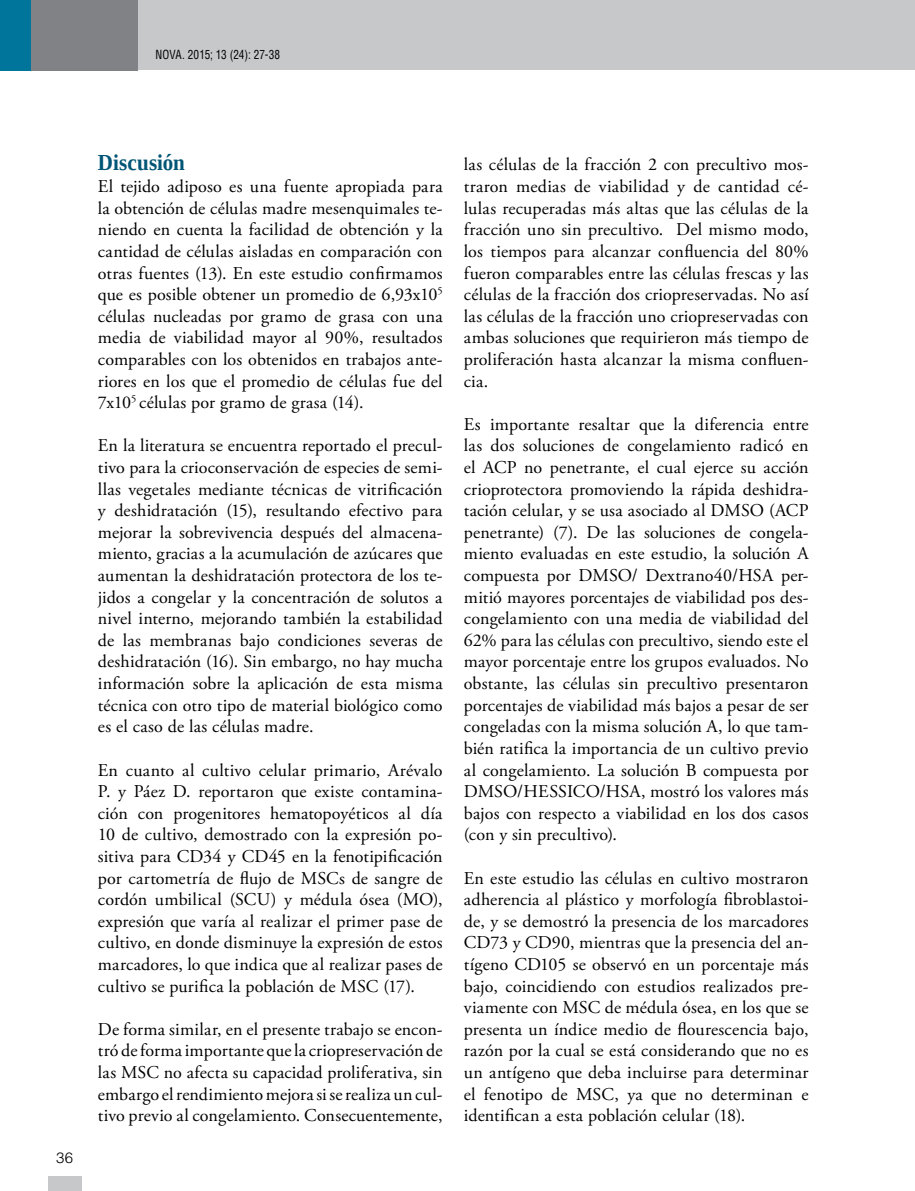
<style>
.page{position:relative;width:915px;height:1191px;background:#fff}
.page>*{position:absolute;margin:0;border:0;box-sizing:border-box;transform-origin:0 0}
.t1{font:700 22.95px "Liberation Serif";letter-spacing:.005em;color:#005576;scale:.92 1}
.t2{font:18px/21.6px "Adobe Garamond Pro";letter-spacing:.01em;color:#000;text-align:justify}
.t3{font:300 15px "Helvetica LT Std";color:#000}
.t4{font:condensed 12.3px "Helvetica LT Std";letter-spacing:.015em;color:#000;scale:.92 1}
</style>
<div class="page">
<hr style="left:914px;top:0;width:1px;height:70px;background:#c7c8ca">
<div style="left:0;top:0;width:914px;height:70px;background:#c7c8ca"></div>
<div style="left:25px;top:0;width:113px;height:71px;background:#808285"></div>
<div style="left:0;top:0;width:31px;height:71px;background:#00759b"></div>
<div style="left:48px;top:1175px;width:33px;height:16px;background:#c7c8ca"></div>
<p class="t4" style="left:155px;top:47px;width:137px">NOVA. 2015; 13 (24): 27-38</p>
<p class="t3" style="left:56px;top:1148px;width:18px">36</p>
<p class="t1" style="left:98px;top:147px;width:96px">Discusión</p>
<p class="t2" style="left:98px;top:176px;width:346px">El tejido adiposo es una fuente apropiada para la obtención de células madre mesenquimales te&shy;niendo en cuenta la facilidad de obtención y la cantidad de células aisladas en comparación con otras fuentes (13). En este estudio confirmamos que es posible obtener un promedio de 6,93x10<sup>5 </sup>células nucleadas por gramo de grasa con una media de viabilidad mayor al 90%, resultados comparables con los obtenidos en trabajos ante&shy;riores en los que el promedio de células fue del 7x10<sup>5</sup> células por gramo de grasa (14).</p>
<p class="t2" style="left:98px;top:435px;width:346px">En la literatura se encuentra reportado el precul&shy;tivo para la crioconservación de especies de semi&shy;llas vegetales mediante técnicas de vitrificación y deshidratación (15), resultando efectivo para mejorar la sobrevivencia después del almacena&shy;miento, gracias a la acumulación de azúcares que aumentan la deshidratación protectora de los te&shy;jidos a congelar y la concentración de solutos a nivel interno, mejorando también la estabilidad de las membranas bajo condiciones severas de deshidratación (16). Sin embargo, no hay mucha información sobre la aplicación de esta misma técnica con otro tipo de material biológico como es el caso de las células madre.</p>
<p class="t2" style="left:98px;top:759px;width:346px">En cuanto al cultivo celular primario, Arévalo P. y Páez D. reportaron que existe contamina&shy;ción con progenitores hematopoyéticos al día 10 de cultivo, demostrado con la expresión po&shy;sitiva para CD34 y CD45 en la fenotipificación por cartometría de flujo de MSCs de sangre de cordón umbilical (SCU) y médula ósea (MO), expresión que varía al realizar el primer pase de cultivo, en donde disminuye la expresión de estos marcadores, lo que indica que al realizar pases de cultivo se purifica la población de MSC (17).</p>
<p class="t2" style="left:98px;top:1019px;width:346px">De forma similar, en el presente trabajo se encon&shy;tró de forma importante que la criopreservación de las MSC no afecta su capacidad proliferativa, sin embargo el rendimiento mejora si se realiza un cul&shy;tivo previo al congelamiento. Consecuentemente,</p>
<p class="t2" style="left:463px;top:155px;width:346px">las células de la fracción 2 con precultivo mos&shy;traron medias de viabilidad y de cantidad cé&shy;lulas recuperadas más altas que las células de la fracción uno sin precultivo. Del mismo modo, los tiempos para alcanzar confluencia del 80% fueron comparables entre las células frescas y las células de la fracción dos criopreservadas. No así las células de la fracción uno criopreservadas con ambas soluciones que requirieron más tiempo de proliferación hasta alcanzar la misma confluen&shy;cia.</p>
<p class="t2" style="left:463px;top:414px;width:346px">Es importante resaltar que la diferencia entre las dos soluciones de congelamiento radicó en el ACP no penetrante, el cual ejerce su acción crioprotectora promoviendo la rápida deshidra&shy;tación celular, y se usa asociado al DMSO (ACP penetrante) (7). De las soluciones de congela&shy;miento evaluadas en este estudio, la solución A compuesta por DMSO/ Dextrano40/HSA per&shy;mitió mayores porcentajes de viabilidad pos des&shy;congelamiento con una media de viabilidad del 62% para las células con precultivo, siendo este el mayor porcentaje entre los grupos evaluados. No obstante, las células sin precultivo presentaron porcentajes de viabilidad más bajos a pesar de ser congeladas con la misma solución A, lo que tam&shy;bién ratifica la importancia de un cultivo previo al congelamiento. La solución B compuesta por DMSO/HESSICO/HSA, mostró los valores más bajos con respecto a viabilidad en los dos casos (con y sin precultivo).</p>
<p class="t2" style="left:463px;top:867px;width:346px">En este estudio las células en cultivo mostraron adherencia al plástico y morfología fibroblastoi&shy;de, y se demostró la presencia de los marcadores CD73 y CD90, mientras que la presencia del an&shy;tígeno CD105 se observó en un porcentaje más bajo, coincidiendo con estudios realizados pre&shy;viamente con MSC de médula ósea, en los que se presenta un índice medio de flourescencia bajo, razón por la cual se está considerando que no es un antígeno que deba incluirse para determinar el fenotipo de MSC, ya que no determinan e identifican a esta población celular (18).</p>
</div>
